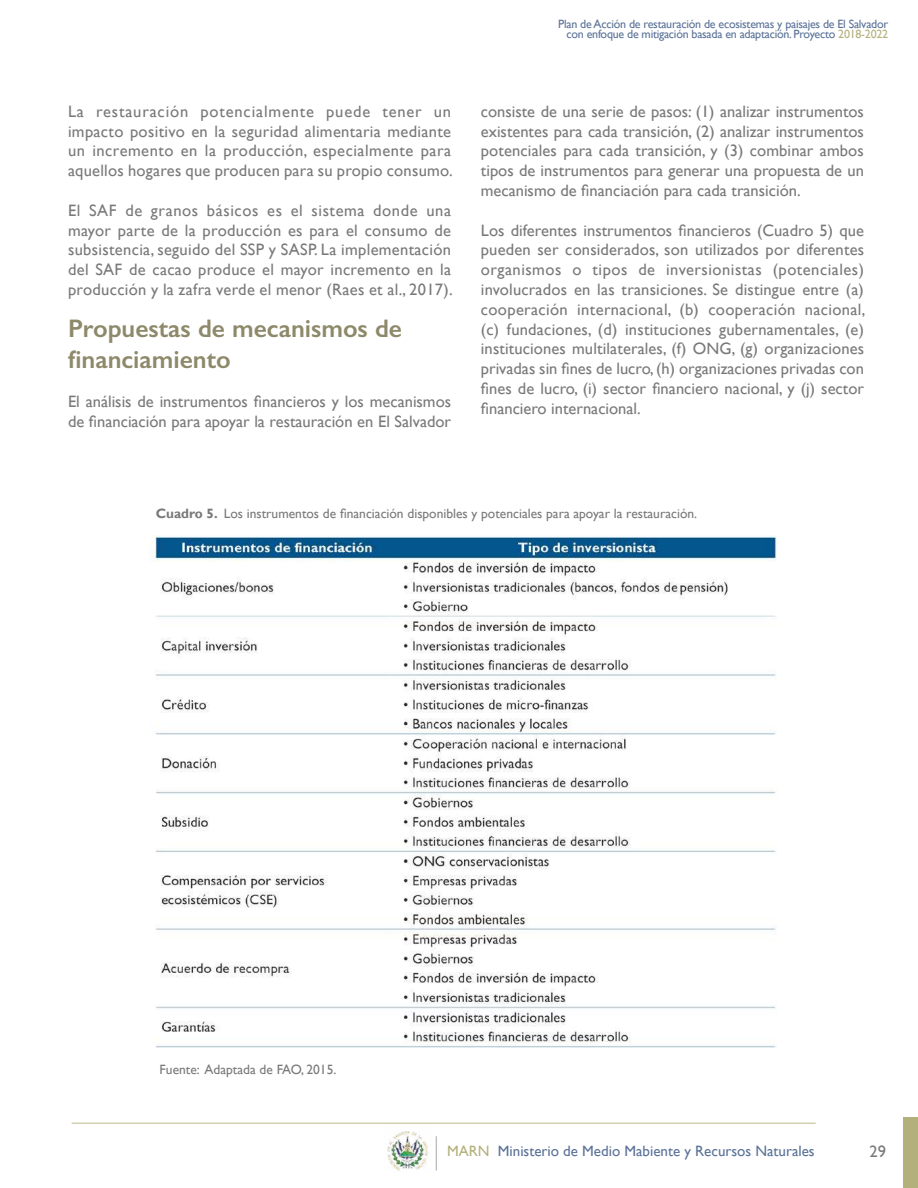
<style>
.page{position:relative;width:918px;height:1188px;background:#fff}
.page>*{position:absolute;margin:0;border:0;box-sizing:border-box;transform-origin:0 0}
.t1{font:600 25.5px/30.6px "Gill Sans";color:#8d896a}
.t2{font:16.5px/19.8px "Gill Sans";color:#797979;text-align:justify}
.t3{font:16.5px "Gill Sans";color:#797979}
.t4{font:15px "Gill Sans";color:#5a7298}
.t5{font:13.5px "Gill Sans";color:#797979}
.t6{font:12px/10.5px "Gill Sans";letter-spacing:-.02em;color:#5a7298;text-align:right}
.s1{color:#b3b07c}
.s2{font-weight:700}
</style>
<div class="page">
<hr style="left:72px;top:1123px;width:744px;height:1px;background:#b3b07c">
<div style="left:904px;top:1117px;width:14px;height:71px;background:#b3b07c"></div>
<img style="left:387px;top:1131px;width:42px;height:40px">
<hr style="left:436px;top:1136px;width:1px;height:34px;background:#000">
<img style="left:150px;top:535px;width:627px;height:513px">
<p class="t2" style="left:68px;top:102px;width:386px">La restauración potencialmente puede tener un impacto positivo en la seguridad alimentaria mediante un incremento en la producción, especialmente para aquellos hogares que producen para su propio consumo.</p>
<p class="t2" style="left:68px;top:201px;width:386px">El SAF de granos básicos es el sistema donde una mayor parte de la producción es para el consumo de subsistencia, seguido del SSP y SASP. La implementación del SAF de cacao produce el mayor incremento en la producción y la zafra verde el menor (Raes et al., 2017).</p>
<h1 class="t1" style="left:68px;top:313px;width:336px">Propuestas de mecanismos de financiamiento</h1>
<p class="t2" style="left:68px;top:392px;width:385px">El análisis de instrumentos financieros y los mecanismos de financiación para apoyar la restauración en El Salvador</p>
<p class="t6" style="left:558px;top:19px;width:331px">Plan de Acción de restauración de ecosistemas y paisajes de El Salvador con enfoque de mitigación basada en adaptación. Proyecto <span class="s1">2018-2022</span></p>
<p class="t2" style="left:481px;top:102px;width:385px">consiste de una serie de pasos: (1) analizar instrumentos existentes para cada transición, (2) analizar instrumentos potenciales para cada transición, y (3) combinar ambos tipos de instrumentos para generar una propuesta de un mecanismo de financiación para cada transición.</p>
<p class="t2" style="left:481px;top:220px;width:386px">Los diferentes instrumentos financieros (Cuadro 5) que pueden ser considerados, son utilizados por diferentes organismos o tipos de inversionistas (potenciales) involucrados en las transiciones. Se distingue entre (a) cooperación internacional, (b) cooperación nacional, (c) fundaciones, (d) instituciones gubernamentales, (e) instituciones multilaterales, (f) ONG, (g) organizaciones privadas sin fines de lucro, (h) organizaciones privadas con fines de lucro, (i) sector financiero nacional, y (j) sector financiero internacional.</p>
<p class="t5" style="left:156px;top:505px;width:543px"><span class="s2">Cuadro 5.</span> Los instrumentos de financiación disponibles y potenciales para apoyar la restauración.</p>
<p class="t5" style="left:160px;top:1061px;width:178px">Fuente: Adaptada de FAO, 2015.</p>
<p class="t4" style="left:447px;top:1142px;width:369px"><span class="s1">MARN</span> Ministerio de Medio Mabiente y Recursos Naturales</p>
<p class="t3" style="left:870px;top:1141px;width:18px">29</p>
</div>
